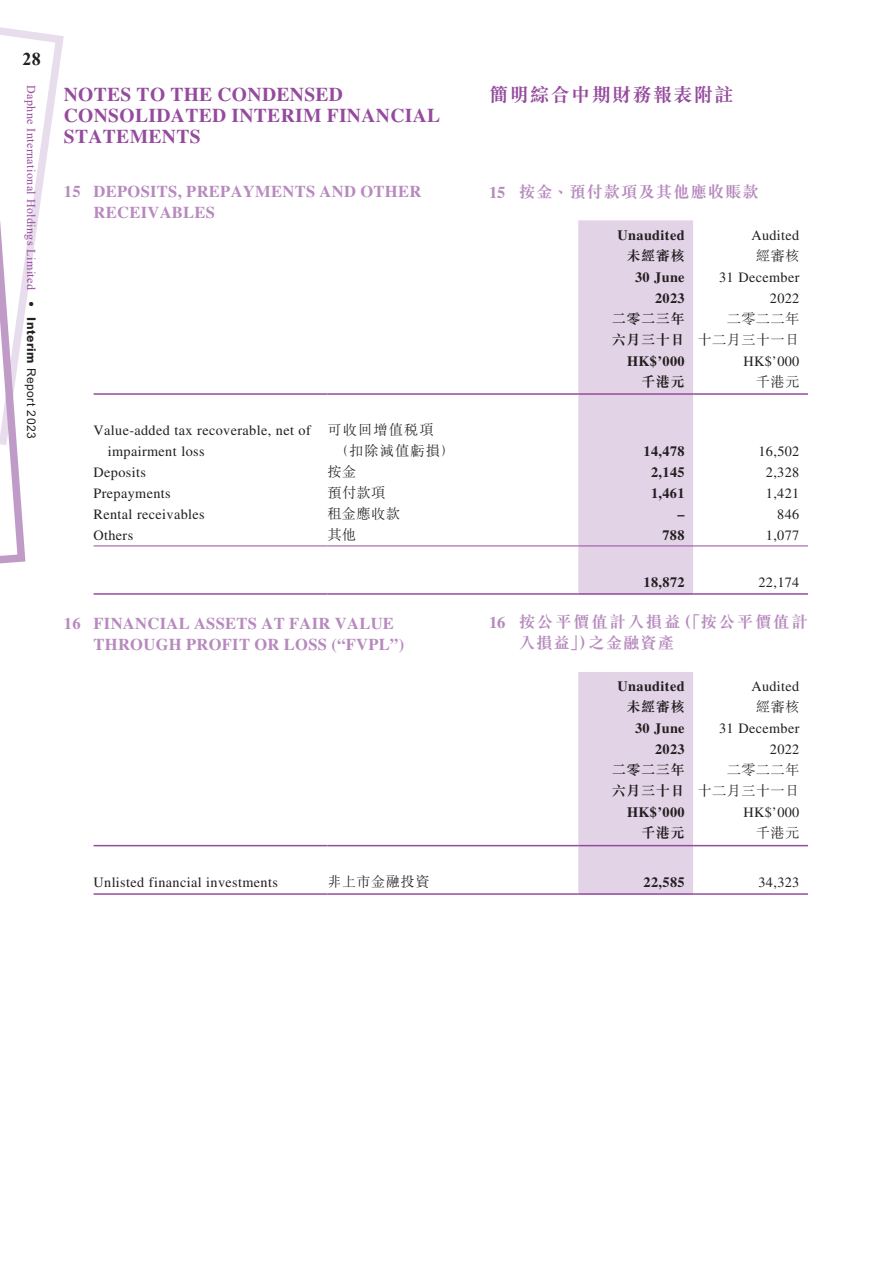
<style>
.page{position:relative;width:893px;height:1263px;background:#fff}
.page>*{position:absolute;margin:0;border:0;box-sizing:border-box;transform-origin:0 0}
.t1{font:700 19.5px/21px "Times LT Std";letter-spacing:.02em;color:#954b9d}
.t2{font:700 19.5px "M Sung HK";letter-spacing:.05em;color:#954b9d}
.t3{font:700 18px "Times New Roman";color:#231f20}
.t4{font:700 16.5px/21px "Times LT Std";letter-spacing:.02em;color:#b78abe}
.t5{font:700 16.5px/21px "M Sung HK";letter-spacing:.1em;color:#b78abe}
.t6{font:700 16.5px "M Sung HK";letter-spacing:.05em;color:#b78abe}
.t7{font:14.25px/21px "Times LT Std";letter-spacing:.025em;color:#231f20}
.t8{font:700 14.25px "Times LT Std";letter-spacing:.025em;color:#231f20}
.t9{font:300 14.25px/21px "M Sung HK";letter-spacing:.025em;color:#231f20;text-align:right}
.t10{font:700 14.25px "M Sung HK";letter-spacing:.025em;color:#231f20}
.t11{font:300 14.25px/21px "M Sung HK";letter-spacing:.075em;color:#231f20}
.t12{font:12px "Times New Roman";letter-spacing:.035em;color:#954b9d}
.s1{font-family:"Frutiger LT Std";font-weight:300;color:#231f20}
.s2{font-family:"M Hei HK";font-weight:800;color:#231f20}
.s3{font-family:"M Hei HK";font-weight:700;color:#231f20}
.s4{font-family:"Times LT Std"}
.s5{font-weight:700}
</style>
<div class="page">
<svg style="left:0;top:27px;width:64px;height:537px"></svg>
<div style="left:578px;top:220px;width:115px;height:373px;background:#e2d3e7"></div>
<hr style="left:94px;top:393px;width:233px;height:2px;background:#954b9d">
<hr style="left:327px;top:393px;width:251px;height:2px;background:#954b9d">
<hr style="left:578px;top:393px;width:115px;height:2px;background:#954b9d">
<hr style="left:693px;top:393px;width:115px;height:2px;background:#954b9d">
<hr style="left:94px;top:545px;width:233px;height:1px;background:#954b9d">
<hr style="left:327px;top:545px;width:251px;height:1px;background:#954b9d">
<hr style="left:578px;top:545px;width:115px;height:1px;background:#954b9d">
<hr style="left:693px;top:545px;width:115px;height:1px;background:#954b9d">
<hr style="left:94px;top:593px;width:233px;height:2px;background:#954b9d">
<hr style="left:327px;top:593px;width:251px;height:2px;background:#954b9d">
<hr style="left:578px;top:593px;width:115px;height:2px;background:#954b9d">
<hr style="left:693px;top:593px;width:115px;height:2px;background:#954b9d">
<div style="left:578px;top:672px;width:115px;height:221px;background:#e2d3e7"></div>
<hr style="left:94px;top:845px;width:233px;height:1px;background:#954b9d">
<hr style="left:327px;top:845px;width:251px;height:1px;background:#954b9d">
<hr style="left:578px;top:845px;width:115px;height:1px;background:#954b9d">
<hr style="left:693px;top:845px;width:115px;height:1px;background:#954b9d">
<hr style="left:94px;top:893px;width:233px;height:2px;background:#954b9d">
<hr style="left:327px;top:893px;width:251px;height:2px;background:#954b9d">
<hr style="left:578px;top:893px;width:115px;height:2px;background:#954b9d">
<hr style="left:693px;top:893px;width:115px;height:2px;background:#954b9d">
<p class="t3" style="left:23px;top:46px;width:20px">28</p>
<p class="t12" style="left:40px;top:85px;width:355px;rotate:90deg">Daphne International Holdings Limited <span class="s1">•</span> <span class="s2">Interim</span> <span class="s3">Report 2023</span></p>
<h1 class="t1" style="left:64px;top:84px;width:281px">NOTES TO THE CONDENSED</h1>
<h1 class="t2" style="left:489px;top:82px;width:246px">簡明綜合中期財務報表附註</h1>
<h1 class="t1" style="left:64px;top:105px;width:378px">CONSOLIDATED INTERIM FINANCIAL<br>STATEMENTS</h1>
<p class="t4" style="left:94px;top:180px;width:329px;text-indent:-30px">15 DEPOSITS, PREPAYMENTS AND OTHER<br>RECEIVABLES</p>
<p class="t7" style="left:108px;top:420px;width:205px;text-indent:-14px">Value-added tax recoverable, net of impairment loss</p>
<p class="t11" style="left:335px;top:419px;width:122px;text-indent:-7px">可收回增值稅項<br>（扣除減值虧損）</p>
<p class="t6" style="left:489px;top:180px;width:271px"><span class="s4">15</span> 按金、預付款項及其他應收賬款</p>
<p class="t8" style="left:618px;top:226px;width:68px">Unaudited</p>
<p class="t7" style="left:751px;top:224px;width:50px">Audited</p>
<p class="t10" style="left:626px;top:245px;width:60px">未經審核</p>
<p class="t9" style="left:756px;top:244px;width:45px">經審核</p>
<p class="t8" style="left:635px;top:268px;width:51px">30 June</p>
<p class="t7" style="left:719px;top:266px;width:82px">31 December</p>
<p class="t8" style="left:655px;top:289px;width:31px">2023</p>
<p class="t7" style="left:770px;top:287px;width:31px">2022</p>
<p class="t10" style="left:612px;top:308px;width:74px">二零二三年</p>
<p class="t9" style="left:612px;top:307px;width:189px">二零二二年<br><span class="s5">六月三十日</span> 十二月三十一日</p>
<p class="t8" style="left:627px;top:352px;width:59px">HK$’000</p>
<p class="t7" style="left:743px;top:350px;width:57px">HK$’000</p>
<p class="t10" style="left:641px;top:371px;width:45px">千港元</p>
<p class="t9" style="left:756px;top:370px;width:45px">千港元</p>
<p class="t8" style="left:644px;top:443px;width:42px">14,478</p>
<p class="t7" style="left:758px;top:441px;width:42px">16,502</p>
<p class="t7" style="left:94px;top:462px;width:54px">Deposits</p>
<p class="t9" style="left:327px;top:461px;width:30px">按金</p>
<p class="t8" style="left:651px;top:464px;width:35px">2,145</p>
<p class="t7" style="left:766px;top:462px;width:35px">2,328</p>
<p class="t7" style="left:94px;top:483px;width:79px">Prepayments</p>
<p class="t9" style="left:327px;top:482px;width:60px">預付款項</p>
<p class="t8" style="left:651px;top:485px;width:35px">1,461</p>
<p class="t7" style="left:766px;top:483px;width:35px">1,421</p>
<p class="t7" style="left:94px;top:504px;width:113px">Rental receivables</p>
<p class="t9" style="left:327px;top:503px;width:74px">租金應收款</p>
<p class="t8" style="left:677px;top:506px;width:9px">–</p>
<p class="t7" style="left:777px;top:504px;width:24px">846</p>
<p class="t7" style="left:93px;top:525px;width:41px">Others</p>
<p class="t9" style="left:327px;top:524px;width:30px">其他</p>
<p class="t8" style="left:662px;top:527px;width:24px">788</p>
<p class="t7" style="left:766px;top:525px;width:35px">1,077</p>
<p class="t8" style="left:644px;top:573px;width:42px">18,872</p>
<p class="t7" style="left:758px;top:571px;width:42px">22,174</p>
<p class="t4" style="left:94px;top:613px;width:312px;text-indent:-30px">16 FINANCIAL ASSETS AT FAIR VALUE<br>THROUGH PROFIT OR LOSS (“FVPL”)</p>
<p class="t8" style="left:618px;top:678px;width:68px">Unaudited</p>
<p class="t7" style="left:751px;top:676px;width:50px">Audited</p>
<p class="t10" style="left:626px;top:697px;width:60px">未經審核</p>
<p class="t9" style="left:756px;top:696px;width:45px">經審核</p>
<p class="t8" style="left:635px;top:720px;width:51px">30 June</p>
<p class="t7" style="left:719px;top:718px;width:82px">31 December</p>
<p class="t8" style="left:655px;top:741px;width:31px">2023</p>
<p class="t7" style="left:770px;top:739px;width:31px">2022</p>
<p class="t10" style="left:612px;top:760px;width:74px">二零二三年</p>
<p class="t5" style="left:519px;top:611px;width:291px;text-indent:-30px"><span class="s4">16</span> 按公平價值計入損益（「按公平價值計入損益」）之金融資產</p>
<p class="t9" style="left:612px;top:759px;width:189px">二零二二年<br><span class="s5">六月三十日</span> 十二月三十一日</p>
<p class="t8" style="left:627px;top:804px;width:59px">HK$’000</p>
<p class="t7" style="left:743px;top:802px;width:57px">HK$’000</p>
<p class="t10" style="left:641px;top:823px;width:45px">千港元</p>
<p class="t9" style="left:756px;top:822px;width:45px">千港元</p>
<p class="t7" style="left:94px;top:871px;width:186px">Unlisted financial investments</p>
<p class="t9" style="left:327px;top:870px;width:103px">非上市金融投資</p>
<p class="t8" style="left:644px;top:873px;width:42px">22,585</p>
<p class="t7" style="left:758px;top:871px;width:42px">34,323</p>
</div>
